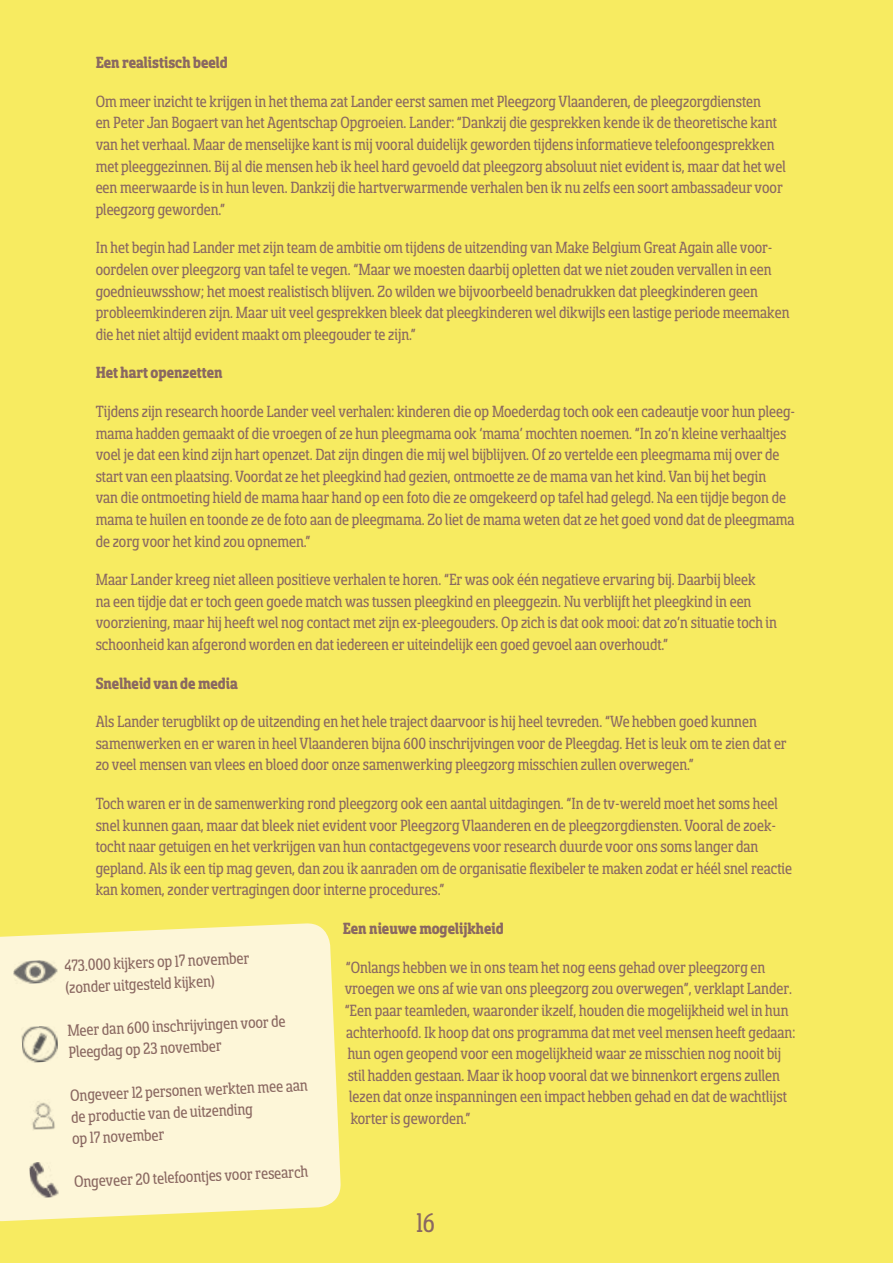
<style>
.page{position:relative;width:893px;height:1263px;background:#f7eb61}
.page>*{position:absolute;margin:0;border:0;box-sizing:border-box;transform-origin:0 0}
.t1{font:30px "Sancoale Sl Sf Con Reg";color:#8a6861}
.t2{font:18px/21.6px "Sancoale Sl Sf Con Reg";color:#8a6861}
.t3{font:18px "Sancoale Sl Sf Con Bol";color:#8a6861}
</style>
<div class="page">
<svg style="left:0;top:923px;width:341px;height:299px;background:#fcf5cf"></svg>
<img style="left:13px;top:960px;width:45px;height:24px">
<img style="left:21px;top:1026px;width:38px;height:37px">
<img style="left:21px;top:1098px;width:46px;height:37px">
<img style="left:29px;top:1161px;width:30px;height:37px">
<p class="t3" style="left:96px;top:53px;width:134px">Een realistisch beeld</p>
<p class="t2" style="left:96px;top:91px;width:692px">Om meer inzicht te krijgen in het thema zat Lander eerst samen met Pleegzorg Vlaanderen, de pleegzorgdiensten<br>en Peter Jan Bogaert van het Agentschap Opgroeien. Lander: “Dankzij die gesprekken kende ik de theoretische kant van het verhaal. Maar de menselijke kant is mij vooral duidelijk geworden tijdens informatieve telefoongesprekken met pleeggezinnen. Bij al die mensen heb ik heel hard gevoeld dat pleegzorg absoluut niet evident is, maar dat het wel een meerwaarde is in hun leven. Dankzij die hartverwarmende verhalen ben ik nu zelfs een soort ambassadeur voor pleegzorg geworden.”</p>
<p class="t2" style="left:96px;top:237px;width:695px">In het begin had Lander met zijn team de ambitie om tijdens de uitzending van Make Belgium Great Again alle voor&shy;oordelen over pleegzorg van tafel te vegen. “Maar we moesten daarbij opletten dat we niet zouden vervallen in een goednieuwsshow; het moest realistisch blijven. Zo wilden we bijvoorbeeld benadrukken dat pleegkinderen geen probleemkinderen zijn. Maar uit veel gesprekken bleek dat pleegkinderen wel dikwijls een lastige periode meemaken die het niet altijd evident maakt om pleegouder te zijn.”</p>
<p class="t3" style="left:96px;top:364px;width:128px">Het hart openzetten</p>
<p class="t2" style="left:96px;top:401px;width:701px">Tijdens zijn research hoorde Lander veel verhalen: kinderen die op Moederdag toch ook een cadeautje voor hun pleeg&shy;mama hadden gemaakt of die vroegen of ze hun pleegmama ook ‘mama’ mochten noemen. “In zo’n kleine verhaaltjes voel je dat een kind zijn hart openzet. Dat zijn dingen die mij wel bijblijven. Of zo vertelde een pleegmama mij over de start van een plaatsing. Voordat ze het pleegkind had gezien, ontmoette ze de mama van het kind. Van bij het begin<br>van die ontmoeting hield de mama haar hand op een foto die ze omgekeerd op tafel had gelegd. Na een tijdje begon de mama te huilen en toonde ze de foto aan de pleegmama. Zo liet de mama weten dat ze het goed vond dat de pleegmama de zorg voor het kind zou opnemen.”</p>
<p class="t2" style="left:96px;top:569px;width:683px">Maar Lander kreeg niet alleen positieve verhalen te horen. “Er was ook één negatieve ervaring bij. Daarbij bleek<br>na een tijdje dat er toch geen goede match was tussen pleegkind en pleeggezin. Nu verblijft het pleegkind in een voorziening, maar hij heeft wel nog contact met zijn ex-pleegouders. Op zich is dat ook mooi: dat zo’n situatie toch in schoonheid kan afgerond worden en dat iedereen er uiteindelijk een goed gevoel aan overhoudt.”</p>
<p class="t3" style="left:96px;top:674px;width:144px">Snelheid van de media</p>
<p class="t2" style="left:96px;top:711px;width:692px">Als Lander terugblikt op de uitzending en het hele traject daarvoor is hij heel tevreden. “We hebben goed kunnen samenwerken en er waren in heel Vlaanderen bijna 600 inschrijvingen voor de Pleegdag. Het is leuk om te zien dat er zo veel mensen van vlees en bloed door onze samenwerking pleegzorg misschien zullen overwegen.”</p>
<p class="t2" style="left:96px;top:793px;width:698px">Toch waren er in de samenwerking rond pleegzorg ook een aantal uitdagingen. “In de tv-wereld moet het soms heel snel kunnen gaan, maar dat bleek niet evident voor Pleegzorg Vlaanderen en de pleegzorgdiensten. Vooral de zoek&shy;tocht naar getuigen en het verkrijgen van hun contactgegevens voor research duurde voor ons soms langer dan gepland. Als ik een tip mag geven, dan zou ik aanraden om de organisatie flexibeler te maken zodat er héél snel reactie kan komen, zonder vertragingen door interne procedures.”</p>
<p class="t3" style="left:343px;top:919px;width:162px">Een nieuwe mogelijkheid</p>
<p class="t2" style="left:346px;top:956px;width:421px">“Onlangs hebben we in ons team het nog eens gehad over pleegzorg en</p>
<p class="t2" style="left:345px;top:978px;width:449px">vroegen we ons af wie van ons pleegzorg zou overwegen”, verklapt Lander.</p>
<p class="t2" style="left:345px;top:1000px;width:445px">“Een paar teamleden, waaronder ikzelf, houden die mogelijkheid wel in hun</p>
<p class="t2" style="left:346px;top:1021px;width:450px">achterhoofd. Ik hoop dat ons programma dat met veel mensen heeft gedaan:</p>
<p class="t2" style="left:348px;top:1043px;width:435px">hun ogen geopend voor een mogelijkheid waar ze misschien nog nooit bij</p>
<p class="t2" style="left:348px;top:1064px;width:434px">stil hadden gestaan. Maar ik hoop vooral dat we binnenkort ergens zullen</p>
<p class="t2" style="left:349px;top:1086px;width:439px">lezen dat onze inspanningen een impact hebben gehad en dat de wachtlijst</p>
<p class="t2" style="left:351px;top:1108px;width:121px">korter is geworden.”</p>
<p class="t2" style="left:64px;top:954px;width:186px;rotate:-2deg">473.000 kijkers op 17 november (zonder uitgesteld kijken)</p>
<p class="t2" style="left:67px;top:1019px;width:220px;rotate:-2deg">Meer dan 600 inschrijvingen voor de<br>Pleegdag op 23 november</p>
<p class="t2" style="left:70px;top:1084px;width:239px;rotate:-2deg">Ongeveer 12 personen werkten mee aan de productie van de uitzending<br>op 17 november</p>
<p class="t2" style="left:74px;top:1170px;width:236px;rotate:-2deg">Ongeveer 20 telefoontjes voor research</p>
<h1 class="t1" style="left:417px;top:1208px;width:20px">16</h1>
</div>
